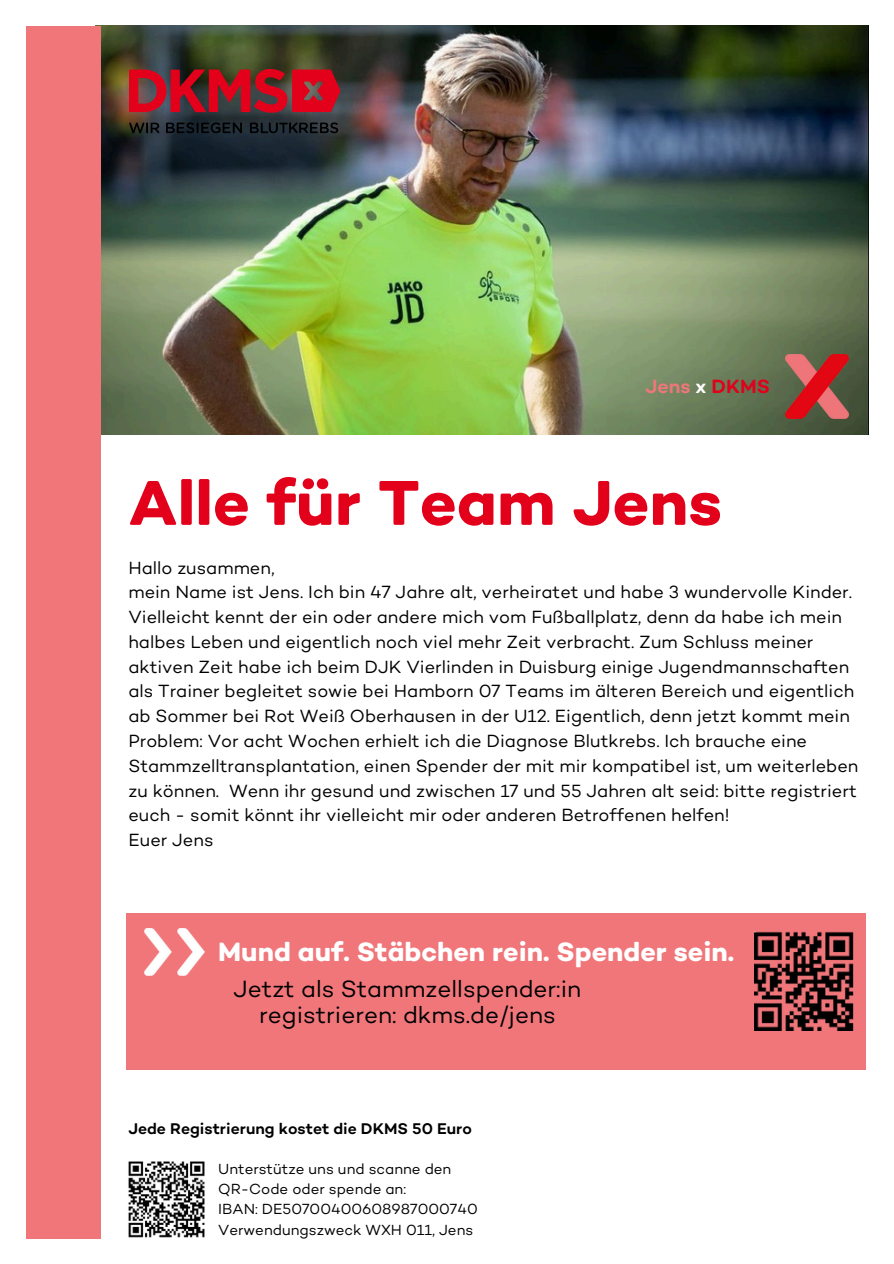
<style>
.page{position:relative;width:894px;height:1264px;background:#fff}
.page>*{position:absolute;margin:0;border:0;box-sizing:border-box;transform-origin:0 0}
.t1{font:700 64.5px "DKMS Custom";color:#e2001a}
.t2{font:700 27px "DKMS Custom";color:#fff}
.t3{font:24px/25.8px "DKMS Custom";color:#000;text-align:center}
.t4{font:500 19.5px "DKMS Custom";color:#f0767a}
.t5{font:18px/24.8px "DKMS Custom";color:#000}
.t6{font:500 15.75px "DKMS Custom";color:#000}
.t7{font:15px "DKMS Custom";color:#000}
.s1{color:#fff}
.s2{color:#e2001a}
</style>
<div class="page">
<img style="left:100px;top:26px;width:768px;height:408px">
<div style="left:26px;top:26px;width:74px;height:1212px;background:#f0767a"></div>
<svg style="left:129px;top:69px;width:211px;height:44px;background:#9f1c2a"></svg>
<svg style="left:129px;top:122px;width:209px;height:11px;background:#191f23"></svg>
<img style="left:785px;top:354px;width:63px;height:65px">
<div style="left:126px;top:913px;width:738px;height:157px;background:#f0767a"></div>
<img style="left:754px;top:931px;width:99px;height:99px">
<img style="left:144px;top:928px;width:61px;height:47px">
<img style="left:128px;top:1161px;width:77px;height:76px">
<h4 class="t4" style="left:645px;top:374px;width:126px">Jens <span class="s1">x</span> <span class="s2">DKMS</span></h4>
<h2 class="t1" style="left:128px;top:464px;width:595px">Alle für Team Jens</h2>
<p class="t5" style="left:128px;top:555px;width:731px">Hallo zusammen,<br>mein Name ist Jens. Ich bin 47 Jahre alt, verheiratet und habe 3 wundervolle Kinder.<br>Vielleicht kennt der ein oder andere mich vom Fußballplatz, denn da habe ich mein halbes Leben und eigentlich noch viel mehr Zeit verbracht. Zum Schluss meiner aktiven Zeit habe ich beim DJK Vierlinden in Duisburg einige Jugendmannschaften als Trainer begleitet sowie bei Hamborn 07 Teams im älteren Bereich und eigentlich ab Sommer bei Rot Weiß Oberhausen in der U12. Eigentlich, denn jetzt kommt mein Problem: Vor acht Wochen erhielt ich die Diagnose Blutkrebs. Ich brauche eine Stammzelltransplantation, einen Spender der mit mir kompatibel ist, um weiterleben zu können. Wenn ihr gesund und zwischen 17 und 55 Jahren alt seid: bitte registriert euch - somit könnt ihr vielleicht mir oder anderen Betroffenen helfen!<br>Euer Jens</p>
<h3 class="t2" style="left:218px;top:935px;width:517px">Mund auf. Stäbchen rein. Spender sein.</h3>
<p class="t3" style="left:233px;top:976px;width:349px">Jetzt als Stammzellspender:in registrieren: dkms.de/jens</p>
<h6 class="t6" style="left:128px;top:1119px;width:345px">Jede Registrierung kostet die DKMS 50 Euro</h6>
<p class="t7" style="left:218px;top:1159px;width:234px">Unterstütze uns und scanne den</p>
<p class="t7" style="left:218px;top:1180px;width:189px">QR-Code oder spende an:</p>
<p class="t7" style="left:218px;top:1200px;width:261px">IBAN: DE50700400608987000740</p>
<p class="t7" style="left:218px;top:1220px;width:256px">Verwendungszweck WXH 011, Jens</p>
</div>
